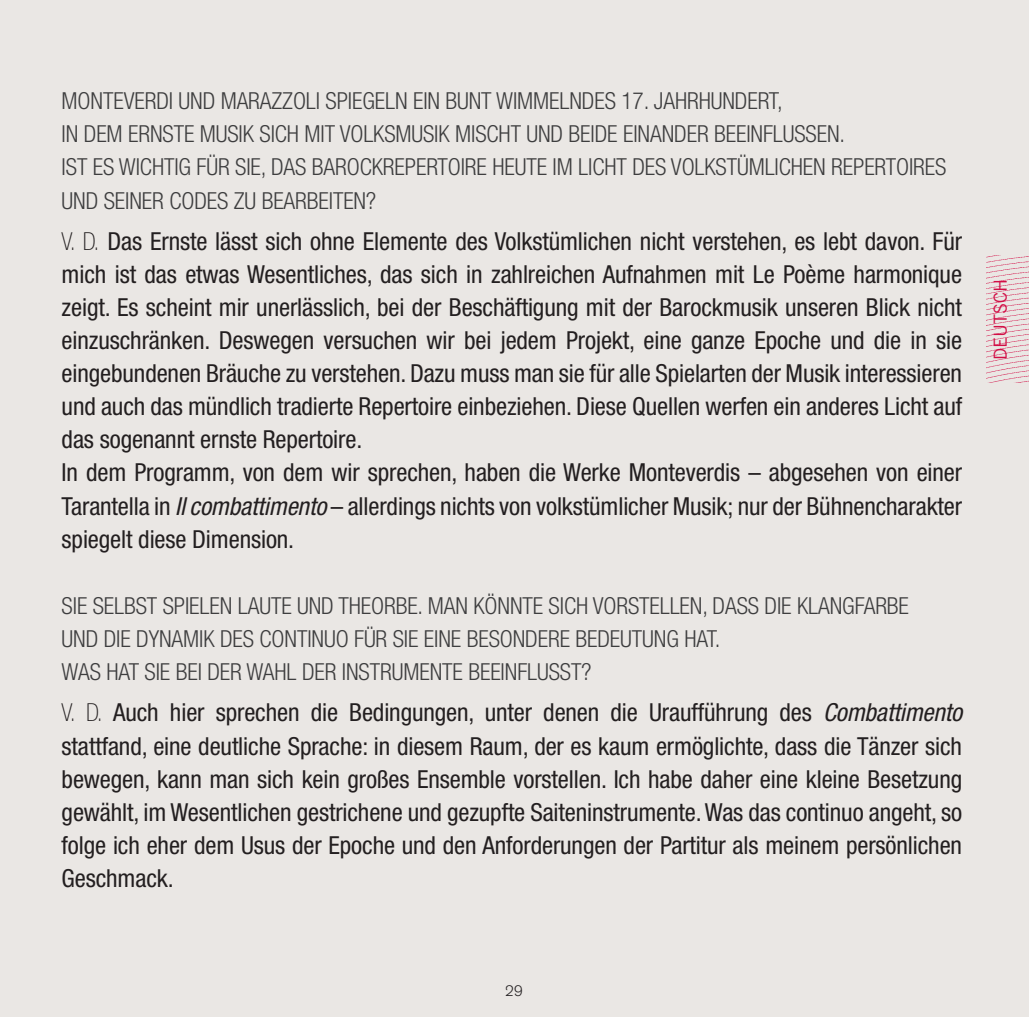
<style>
.page{position:relative;width:1029px;height:1017px;background:#fff}
.page>*{position:absolute;margin:0;border:0;box-sizing:border-box;transform-origin:0 0}
.t1{font:condensed 24.9px/33px "Helvetica Neue";letter-spacing:-.005em;color:#231f20}
.t2{font:300 condensed 23.4px/33px "Helvetica Neue";letter-spacing:-.005em;color:#3e3e3f}
.t3{font:18px "Trade Gothic LT Std";color:#d20e46}
.t4{font:300 15px "Akzidenz Grotesk BE";color:#231f20}
.s1{font-weight:100}
.s2{font-style:italic}
</style>
<div class="page">
<div style="left:0;top:0;width:1028px;height:1016px;background:#eae7e4"></div>
<img style="left:986px;top:255px;width:42px;height:128px">
<p class="t2" style="left:62px;top:84px;width:886px">MONTEVERDI UND MARAZZOLI SPIEGELN EIN BUNT WIMMELNDES 17. JAHRHUNDERT,<br>IN DEM ERNSTE MUSIK SICH MIT VOLKSMUSIK MISCHT UND BEIDE EINANDER BEEINFLUSSEN.<br>IST ES WICHTIG FÜR SIE, DAS BAROCKREPERTOIRE HEUTE IM LICHT DES VOLKSTÜMLICHEN REPERTOIRES UND SEINER CODES ZU BEARBEITEN?</p>
<p class="t1" style="left:62px;top:224px;width:901px"><span class="s1">V. D.</span> Das Ernste lässt sich ohne Elemente des Volkstümlichen nicht verstehen, es lebt davon. Für mich ist das etwas Wesentliches, das sich in zahlreichen Aufnahmen mit Le Poème harmonique zeigt. Es scheint mir unerlässlich, bei der Beschäftigung mit der Barockmusik unseren Blick nicht einzuschränken. Deswegen versuchen wir bei jedem Projekt, eine ganze Epoche und die in sie eingebundenen Bräuche zu verstehen. Dazu muss man sie für alle Spielarten der Musik interessieren und auch das mündlich tradierte Repertoire einbeziehen. Diese Quellen werfen ein anderes Licht auf das sogenannt ernste Repertoire.<br>In dem Programm, von dem wir sprechen, haben die Werke Monteverdis – abgesehen von einer Tarantella in <span class="s2">Il combattimento</span> – allerdings nichts von volkstümlicher Musik; nur der Bühnencharakter spiegelt diese Dimension.</p>
<p class="t2" style="left:62px;top:589px;width:848px">SIE SELBST SPIELEN LAUTE UND THEORBE. MAN KÖNNTE SICH VORSTELLEN, DASS DIE KLANGFARBE<br>UND DIE DYNAMIK DES CONTINUO FÜR SIE EINE BESONDERE BEDEUTUNG HAT.<br>WAS HAT SIE BEI DER WAHL DER INSTRUMENTE BEEINFLUSST?</p>
<p class="t1" style="left:62px;top:695px;width:901px;text-align:justify"><span class="s1">V. D.</span> Auch hier sprechen die Bedingungen, unter denen die Uraufführung des <span class="s2">Combattimento </span>stattfand, eine deutliche Sprache: in diesem Raum, der es kaum ermöglichte, dass die Tänzer sich bewegen, kann man sich kein großes Ensemble vorstellen. Ich habe daher eine kleine Besetzung gewählt, im Wesentlichen gestrichene und gezupfte Saiteninstrumente. Was das continuo angeht, so folge ich eher dem Usus der Epoche und den Anforderungen der Partitur als meinem persönlichen Geschmack.</p>
<p class="t3" style="left:989px;top:359px;width:82px;rotate:-90deg">DEUTSCH</p>
<p class="t4" style="left:505px;top:982px;width:19px">29</p>
</div>
